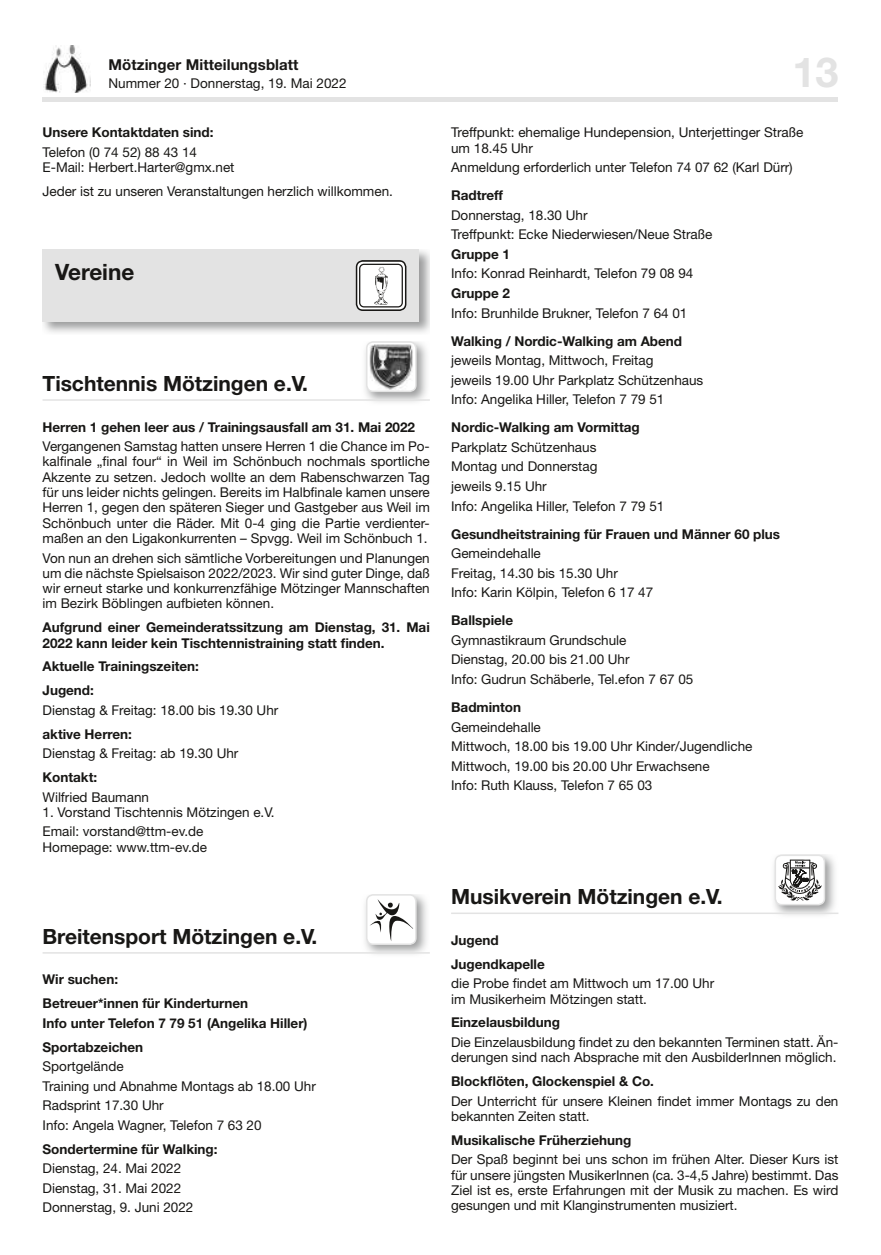
<style>
.page{position:relative;width:881px;height:1255px;background:#fff}
.page>*{position:absolute;margin:0;border:0;box-sizing:border-box;transform-origin:0 0}
.t1{font:700 41.4px "Helvetica Neue LT Std";color:#e3e3e3}
.t2{font:700 22.5px "Helvetica Neue";color:#181715}
.t3{font:700 21px "Helvetica Neue";color:#181715}
.t4{font:700 15px "Helvetica Neue LT Std";letter-spacing:.005em;color:#181715}
.t5{font:13.5px/19.5px "Helvetica Neue LT Std";color:#181715}
.t6{font:700 13.5px/23.9px "Helvetica Neue LT Std";color:#181715}
</style>
<div class="page">
<hr style="left:43px;top:98px;width:795px;height:4px;background:#e3e3e3">
<img style="left:44px;top:46px;width:46px;height:47px">
<img style="left:43px;top:250px;width:386px;height:83px">
<div style="left:43px;top:249px;width:376px;height:73px;background:#e3e3e3"></div>
<svg style="left:358px;top:261px;width:47px;height:49px;background:#dad9d9"></svg>
<div style="left:355px;top:260px;width:51px;height:51px;border:2px solid #181715;border-radius:6px"></div>
<img style="left:365px;top:341px;width:62px;height:61px">
<img style="left:369px;top:344px;width:44px;height:45px">
<div style="left:366px;top:341px;width:50px;height:51px;border:2px solid #e3e3e3;border-radius:6px"></div>
<hr style="left:43px;top:399px;width:386px;height:2px;background:#e3e3e3">
<img style="left:362px;top:894px;width:67px;height:61px">
<div style="left:366px;top:894px;width:50px;height:50px;background:#fff;border-radius:6px"></div>
<svg style="left:370px;top:899px;width:43px;height:42px"></svg>
<div style="left:366px;top:894px;width:50px;height:50px;border:2px solid #e3e3e3;border-radius:6px"></div>
<hr style="left:43px;top:952px;width:386px;height:1px;background:#e3e3e3">
<img style="left:774px;top:854px;width:61px;height:61px">
<div style="left:775px;top:855px;width:49px;height:49px;background:#fff;border-radius:6px"></div>
<svg style="left:778px;top:859px;width:43px;height:41px"></svg>
<div style="left:774px;top:854px;width:50px;height:51px;border:2px solid #e3e3e3;border-radius:6px"></div>
<hr style="left:451px;top:912px;width:387px;height:2px;background:#e3e3e3">
<p class="t4" style="left:108px;top:60px;width:191px">Mötzinger Mitteilungsblatt</p>
<p class="t5" style="left:108px;top:75px;width:239px">Nummer 20 · Donnerstag, 19. Mai 2022</p>
<p class="t6" style="left:43px;top:122px;width:172px">Unsere Kontaktdaten sind:</p>
<p class="t5" style="left:43px;top:146px;width:193px;line-height:15.3px">Telefon (0 74 52) 88 43 14<br>E-Mail: Herbert.Harter@gmx.net</p>
<p class="t5" style="left:43px;top:183px;width:352px">Jeder ist zu unseren Veranstaltungen herzlich willkommen.</p>
<h2 class="t2" style="left:55px;top:258px;width:80px">Vereine</h2>
<h3 class="t3" style="left:43px;top:370px;width:267px">Tischtennis Mštzingen e.V.</h3>
<p class="t6" style="left:43px;top:416px;width:374px">Herren 1 gehen leer aus / Trainingsausfall am 31. Mai 2022</p>
<p class="t5" style="left:43px;top:440px;width:388px;line-height:15.3px;text-align:justify">Vergangenen Samstag hatten unsere Herren 1 die Chance im Po&shy;kalfnale „fnal four“ in Weil im Schönbuch nochmals sportliche Akzente zu setzen. Jedoch wollte an dem Rabenschwarzen Tag für uns leider nichts gelingen. Bereits im Halbfnale kamen unsere Herren 1, gegen den späteren Sieger und Gastgeber aus Weil im Schönbuch unter die Räder. Mit 0-4 ging die Partie verdienter&shy;maßen an den Ligakonkurrenten – Spvgg. Weil im Schönbuch 1.</p>
<p class="t5" style="left:43px;top:551px;width:388px;line-height:15.3px;text-align:justify">Von nun an drehen sich sämtliche Vorbereitungen und Planungen um die nächste Spielsaison 2022/2023. Wir sind guter Dinge, daß wir erneut starke und konkurrenzfähige Mötzinger Mannschaften im Bezirk Böblingen aufbieten können.</p>
<p class="t6" style="left:43px;top:621px;width:388px;line-height:15.3px">Aufgrund einer Gemeinderatssitzung am Dienstag, 31. Mai<br>2022 kann leider kein Tischtennistraining statt f nden.</p>
<p class="t6" style="left:43px;top:656px;width:158px">Aktuelle Trainingszeiten:<br>Jugend:</p>
<p class="t5" style="left:43px;top:701px;width:237px">Dienstag &amp; Freitag: 18.00 bis 19.30 Uhr</p>
<p class="t6" style="left:43px;top:723px;width:91px">aktive Herren:</p>
<p class="t5" style="left:43px;top:744px;width:197px">Dienstag &amp; Freitag: ab 19.30 Uhr</p>
<p class="t6" style="left:43px;top:766px;width:56px">Kontakt:</p>
<p class="t5" style="left:43px;top:788px;width:108px">Wilfried Baumann</p>
<p class="t5" style="left:43px;top:803px;width:233px">1. Vorstand Tischtennis Mötzingen e.V.<br>Email: vorstand@ttm-ev.de</p>
<p class="t5" style="left:43px;top:838px;width:166px">Homepage: www.ttm-ev.de</p>
<h3 class="t3" style="left:43px;top:924px;width:276px">Breitensport Mötzingen e.V.</h3>
<p class="t6" style="left:43px;top:968px;width:207px">Wir suchen:<br>Betreuer*innen für Kinderturnen</p>
<p class="t6" style="left:43px;top:1012px;width:266px">Info unter Telefon 7 79 51 (Angelika Hiller)<br>Sportabzeichen</p>
<p class="t5" style="left:43px;top:1057px;width:275px">Sportgelände<br>Training und Abnahme Montags ab 18.00 Uhr<br>Radsprint 17.30 Uhr<br>Info: Angela Wagner, Telefon 7 63 20</p>
<p class="t6" style="left:43px;top:1138px;width:176px">Sondertermine für Walking:</p>
<p class="t5" style="left:43px;top:1159px;width:152px">Dienstag, 24. Mai 2022<br>Dienstag, 31. Mai 2022<br>Donnerstag, 9. Juni 2022</p>
<h1 class="t1" style="left:792px;top:57px;width:47px">13</h1>
<p class="t5" style="left:451px;top:126px;width:354px;line-height:15.3px">Treffpunkt: ehemalige Hundepension, Unterjettinger Straße um 18.45 Uhr</p>
<p class="t5" style="left:451px;top:159px;width:343px">Anmeldung erforderlich unter Telefon 74 07 62 (Karl Dürr)</p>
<p class="t6" style="left:451px;top:185px;width:53px">Radtreff</p>
<p class="t5" style="left:451px;top:206px;width:263px">Donnerstag, 18.30 Uhr<br>Treffpunkt: Ecke Niederwiesen/Neue Straße</p>
<p class="t6" style="left:451px;top:243px;width:60px">Gruppe 1</p>
<p class="t5" style="left:451px;top:265px;width:244px">Info: Konrad Reinhardt, Telefon 79 08 94</p>
<p class="t6" style="left:451px;top:282px;width:60px">Gruppe 2</p>
<p class="t5" style="left:451px;top:304px;width:238px">Info: Brunhilde Brukner, Telefon 7 64 01</p>
<p class="t6" style="left:451px;top:330px;width:232px">Walking / Nordic-Walking am Abend</p>
<p class="t5" style="left:451px;top:352px;width:253px">jeweils Montag, Mittwoch, Freitag<br>jeweils 19.00 Uhr Parkplatz Schützenhaus<br>Info: Angelika Hiller, Telefon 7 79 51</p>
<p class="t6" style="left:451px;top:417px;width:190px">Nordic-Walking am Vormittag</p>
<p class="t5" style="left:451px;top:438px;width:215px">Parkplatz Schützenhaus<br>Montag und Donnerstag<br>jeweils 9.15 Uhr<br>Info: Angelika Hiller, Telefon 7 79 51</p>
<p class="t6" style="left:451px;top:523px;width:330px">Gesundheitstraining für Frauen und Männer 60 plus</p>
<p class="t5" style="left:451px;top:545px;width:203px">Gemeindehalle<br>Freitag, 14.30 bis 15.30 Uhr<br>Info: Karin Kölpin, Telefon 6 17 47</p>
<p class="t6" style="left:451px;top:610px;width:63px">Ballspiele</p>
<p class="t5" style="left:451px;top:631px;width:244px">Gymnastikraum Grundschule<br>Dienstag, 20.00 bis 21.00 Uhr<br>Info: Gudrun Schäberle, Tel.efon 7 67 05</p>
<p class="t6" style="left:451px;top:696px;width:72px">Badminton</p>
<p class="t5" style="left:451px;top:718px;width:303px">Gemeindehalle<br>Mittwoch, 18.00 bis 19.00 Uhr Kinder/Jugendliche Mittwoch, 19.00 bis 20.00 Uhr Erwachsene<br>Info: Ruth Klauss, Telefon 7 65 03</p>
<h3 class="t3" style="left:451px;top:883px;width:273px">Musikverein Mötzingen e.V.</h3>
<p class="t6" style="left:451px;top:929px;width:95px">Jugend<br>Jugendkapelle</p>
<p class="t5" style="left:451px;top:977px;width:264px;line-height:15.3px">die Probe fndet am Mittwoch um 17.00 Uhr im Musikerheim Mötzingen statt.</p>
<p class="t6" style="left:451px;top:1011px;width:110px">Einzelausbildung</p>
<p class="t5" style="left:451px;top:1035px;width:388px;line-height:15.3px">Die Einzelausbildung fndet zu den bekannten Terminen statt. Än&shy;derungen sind nach Absprache mit den AusbilderInnen möglich.</p>
<p class="t6" style="left:451px;top:1070px;width:204px">Blockföten, Glockenspiel &amp; Co.</p>
<p class="t5" style="left:451px;top:1094px;width:388px;line-height:15.3px">Der Unterricht für unsere Kleinen fndet immer Montags zu den bekannten Zeiten statt.</p>
<p class="t6" style="left:451px;top:1129px;width:182px">Musikalische Früherziehung</p>
<p class="t5" style="left:451px;top:1153px;width:388px;line-height:15.3px;text-align:justify">Der Spaß beginnt bei uns schon im frühen Alter. Dieser Kurs ist für unsere jüngsten MusikerInnen (ca. 3-4,5 Jahre) bestimmt. Das Ziel ist es, erste Erfahrungen mit der Musik zu machen. Es wird gesungen und mit Klanginstrumenten musiziert.</p>
</div>
